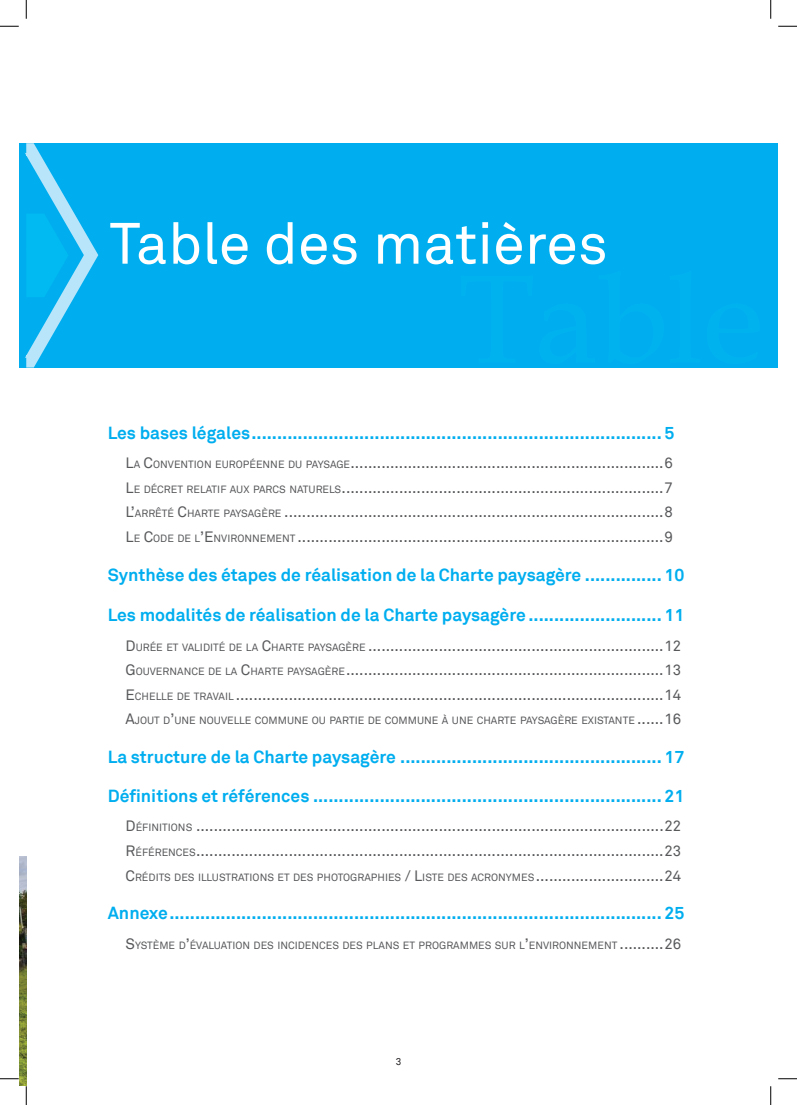
<style>
.page{position:relative;width:797px;height:1105px;background:#fff}
.page>*{position:absolute;margin:0;border:0;box-sizing:border-box;transform-origin:0 0}
.t1{font:57.5px "Akkurat";color:#fff}
.t2{font:700 17.5px "Akkurat";color:#00aeef}
.t3{font:15px/24.6px "Akkurat";color:#57585a;text-align:justify}
.t4{font:10.5px "Akkurat";color:#57585a}
.t5{font:10px "Akkurat";color:#231f20}
.s1{font-size:10.5px}
.s2{font-size:15px}
</style>
<div class="page">
<div style="left:26px;top:144px;width:751px;height:223px;background:#00aeef"></div>
<svg style="left:19px;top:143px;width:86px;height:225px"></svg>
<img style="left:19px;top:856px;width:7px;height:230px">
<svg style="left:0;top:25px;width:19px;height:2px"></svg>
<svg style="left:778px;top:25px;width:19px;height:2px"></svg>
<svg style="left:0;top:1078px;width:19px;height:1px"></svg>
<svg style="left:778px;top:1078px;width:19px;height:1px"></svg>
<svg style="left:25px;top:0;width:2px;height:19px"></svg>
<svg style="left:25px;top:1086px;width:2px;height:19px"></svg>
<svg style="left:770px;top:0;width:1px;height:19px"></svg>
<svg style="left:770px;top:1086px;width:1px;height:19px"></svg>
<h1 class="t1" style="left:110px;top:210px;width:500px">Table des matières</h1>
<p class="t2" style="left:108px;top:421px;width:568px">Les bases légales................................................................................ 5</p>
<p class="t3" style="left:125px;top:451px;width:548px">L<span class="s1">A</span> C<span class="s1">ONVENTION EUROPÉENNE DU PAYSAGE</span>.......................................................................6<br>L<span class="s1">E DÉCRET RELATIF AUX PARCS NATURELS</span>.........................................................................7<br>L’<span class="s1">ARRÊTÉ</span> C<span class="s1">HARTE PAYSAGÈRE</span> ......................................................................................8<br>L<span class="s1">E</span> C<span class="s1">ODE DE L</span>’E<span class="s1">NVIRONNEMENT</span> ...................................................................................9</p>
<p class="t2" style="left:108px;top:563px;width:578px">Synthèse des étapes de réalisation de la Charte paysagère ............... 10</p>
<p class="t2" style="left:108px;top:604px;width:578px">Les modalités de réalisation de la Charte paysagère .......................... 11</p>
<p class="t3" style="left:125px;top:633px;width:557px">D<span class="s1">URÉE ET VALIDITÉ DE LA</span> C<span class="s1">HARTE PAYSAGÈRE</span> ...................................................................12<br>G<span class="s1">OUVERNANCE DE LA</span> C<span class="s1">HARTE PAYSAGÈRE</span>........................................................................13<br>E<span class="s1">CHELLE DE TRAVAIL</span> .................................................................................................14</p>
<p class="t4" style="left:125px;top:714px;width:557px"><span class="s2">A</span>JOUT D<span class="s2">’</span>UNE NOUVELLE COMMUNE OU PARTIE DE COMMUNE À UNE CHARTE PAYSAGÈRE EXISTANTE <span class="s2">......16</span></p>
<p class="t2" style="left:108px;top:746px;width:578px">La structure de la Charte paysagère ................................................... 17</p>
<p class="t2" style="left:108px;top:784px;width:578px">Définitions et références .................................................................... 21</p>
<p class="t3" style="left:125px;top:814px;width:557px">D<span class="s1">ÉFINITIONS</span> ..........................................................................................................22<br>R<span class="s1">ÉFÉRENCES</span>..........................................................................................................23</p>
<p class="t4" style="left:125px;top:871px;width:557px"><span class="s2">C</span>RÉDITS DES ILLUSTRATIONS ET DES PHOTOGRAPHIES <span class="s2">/ L</span>ISTE DES ACRONYMES<span class="s2">.............................24</span></p>
<p class="t2" style="left:108px;top:902px;width:578px">Annexe................................................................................................ 25</p>
<p class="t4" style="left:125px;top:939px;width:557px"><span class="s2">S</span>YSTÈME D<span class="s2">’</span>ÉVALUATION DES INCIDENCES DES PLANS ET PROGRAMMES SUR L<span class="s2">’</span>ENVIRONNEMENT <span class="s2">..........26</span></p>
<p class="t5" style="left:396px;top:1055px;width:7px">3</p>
</div>
